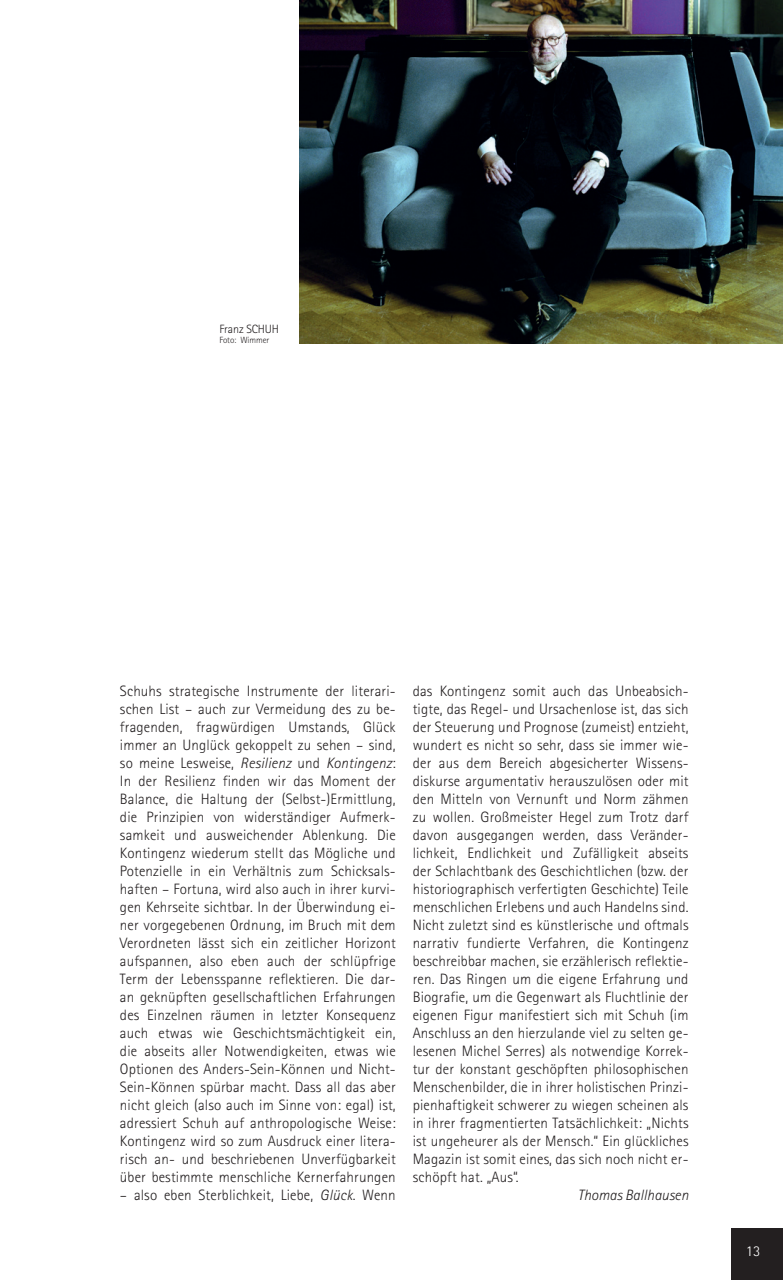
<style>
.page{position:relative;width:783px;height:1280px;background:#fff}
.page>*{position:absolute;margin:0;border:0;box-sizing:border-box;transform-origin:0 0}
.t1{font:300 15px/18px "Rotis Sans Serif";letter-spacing:.01em;color:#231f20;text-align:justify}
.t2{font:italic 300 15px "Rotis Sans Serif";color:#231f20}
.t3{font:300 15px "Rotis Sans Serif";color:#fff}
.t4{font:300 12px "Rotis Sans Serif";letter-spacing:-.01em;color:#231f20}
.t5{font:300 9px "Rotis Sans Serif";letter-spacing:-.01em;color:#231f20}
.s1{font-style:italic}
</style>
<div class="page">
<img style="left:299px;top:0;width:483px;height:343px">
<div style="left:731px;top:1229px;width:51px;height:51px;background:#231f20"></div>
<p class="t4" style="left:219px;top:322px;width:61px">Franz SCHUH</p>
<p class="t5" style="left:219px;top:335px;width:51px">Foto: Wimmer</p>
<p class="t1" style="left:120px;top:682px;width:277px">Schuhs strategische Instrumente der literari&shy;schen List – auch zur Vermeidung des zu be&shy;fragenden, fragwürdigen Umstands, Glück immer an Unglück gekoppelt zu sehen – sind, so meine Lesweise, <span class="s1">Resilienz</span> und <span class="s1">Kontingenz</span>:<br>In der Resilienz finden wir das Moment der Balance, die Haltung der (Selbst-)Ermittlung, die Prinzipien von widerständiger Aufmerk&shy;samkeit und ausweichender Ablenkung. Die Kontingenz wiederum stellt das Mögliche und Potenzielle in ein Verhältnis zum Schicksals&shy;haften – Fortuna, wird also auch in ihrer kurvi&shy;gen Kehrseite sichtbar. In der Überwindung ei&shy;ner vorgegebenen Ordnung, im Bruch mit dem Verordneten lässt sich ein zeitlicher Horizont aufspannen, also eben auch der schlüpfrige Term der Lebensspanne reflektieren. Die dar&shy;an geknüpften gesellschaftlichen Erfahrungen des Einzelnen räumen in letzter Konsequenz auch etwas wie Geschichtsmächtigkeit ein, die abseits aller Notwendigkeiten, etwas wie Optionen des Anders-Sein-Können und Nicht-Sein-Können spürbar macht. Dass all das aber nicht gleich (also auch im Sinne von: egal) ist, adressiert Schuh auf anthropologische Weise:<br>Kontingenz wird so zum Ausdruck einer litera&shy;risch an- und beschriebenen Unverfügbarkeit über bestimmte menschliche Kernerfahrungen</p>
<p class="t1" style="left:120px;top:1186px;width:277px">– also eben Sterblichkeit, Liebe, <span class="s1">Glück</span>. Wenn</p>
<p class="t1" style="left:412px;top:682px;width:277px">das Kontingenz somit auch das Unbeabsich&shy;tigte, das Regel- und Ursachenlose ist, das sich der Steuerung und Prognose (zumeist) entzieht, wundert es nicht so sehr, dass sie immer wie&shy;der aus dem Bereich abgesicherter Wissens&shy;diskurse argumentativ herauszulösen oder mit den Mitteln von Vernunft und Norm zähmen zu wollen. Großmeister Hegel zum Trotz darf davon ausgegangen werden, dass Veränder&shy;lichkeit, Endlichkeit und Zufälligkeit abseits der Schlachtbank des Geschichtlichen (bzw. der historiographisch verfertigten Geschichte) Teile menschlichen Erlebens und auch Handelns sind.<br>Nicht zuletzt sind es künstlerische und oftmals narrativ fundierte Verfahren, die Kontingenz beschreibbar machen, sie erzählerisch reflektie&shy;ren. Das Ringen um die eigene Erfahrung und Biografie, um die Gegenwart als Fluchtlinie der eigenen Figur manifestiert sich mit Schuh (im Anschluss an den hierzulande viel zu selten ge&shy;lesenen Michel Serres) als notwendige Korrek&shy;tur der konstant geschöpften philosophischen Menschenbilder, die in ihrer holistischen Prinzi&shy;pienhaftigkeit schwerer zu wiegen scheinen als in ihrer fragmentierten Tatsächlichkeit: „Nichts ist ungeheurer als der Mensch.“ Ein glückliches Magazin ist somit eines, das sich noch nicht er&shy;schöpft hat. „Aus“.</p>
<p class="t2" style="left:577px;top:1186px;width:112px">Thomas Ballhausen</p>
<p class="t3" style="left:745px;top:1242px;width:16px">13</p>
</div>
